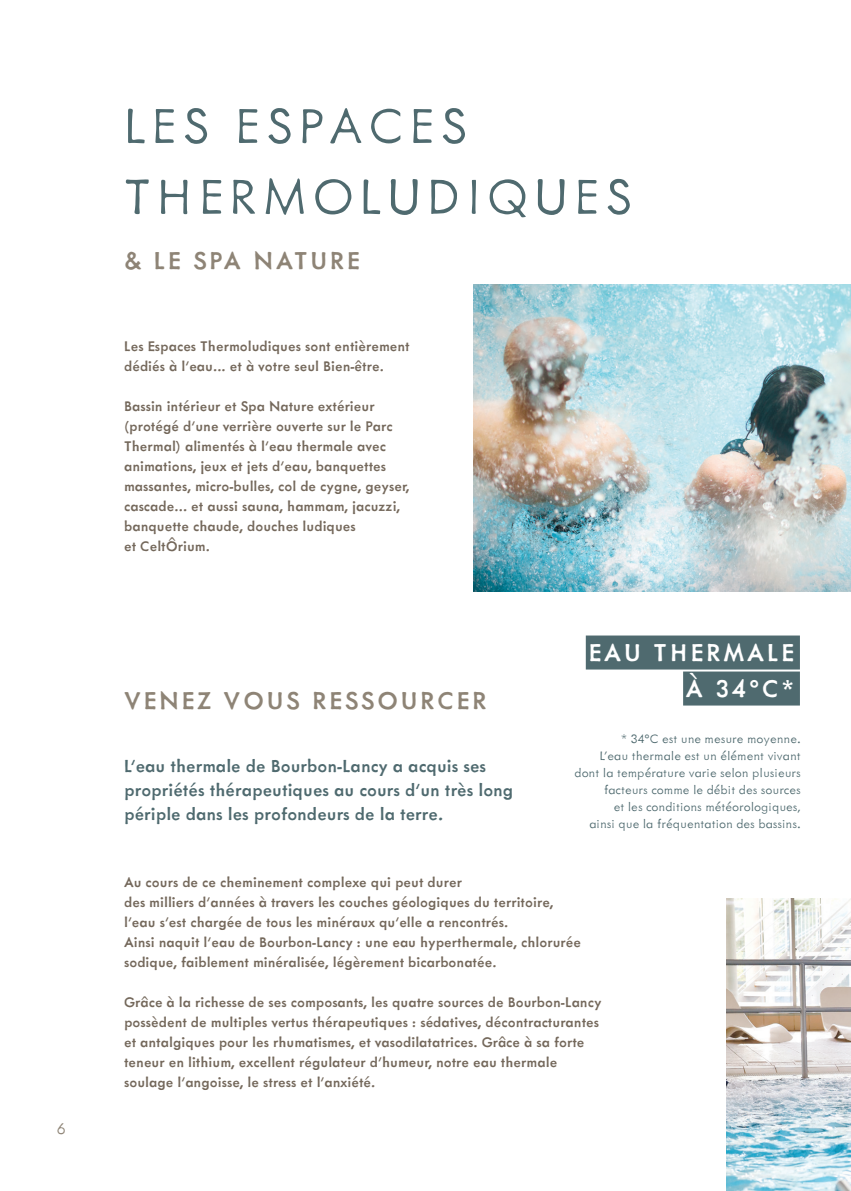
<style>
.page{position:relative;width:851px;height:1191px;background:#fff}
.page>*{position:absolute;margin:0;border:0;box-sizing:border-box;transform-origin:0 0}
.t1{font:300 56px "Metallophile Sp 8";letter-spacing:.1em;color:#4f6a6f}
.t2{font:500 28px "Metallophile Sp 8";letter-spacing:.1em;color:#8e8476}
.t3{font:500 28px "Metallophile Sp 8";letter-spacing:.1em;color:#fff}
.t4{font:500 20px/24px "Metallophile Sp 8";color:#4f6a6f}
.En-têtes_continus_Numéro_de_page{font:300 18px "Metallophile Sp 8";color:#8e8476}
.t5{font:500 16px/20px "Metallophile Sp 8";color:#74685b}
.t6{font:300 14px "Metallophile Sp 8";color:#4f6a6f}
</style>
<div class="page">
<img style="left:473px;top:284px;width:377px;height:307px">
<div style="left:585px;top:635px;width:214px;height:34px;background:#4f6a6f"></div>
<div style="left:683px;top:671px;width:116px;height:34px;background:#4f6a6f"></div>
<img style="left:726px;top:898px;width:124px;height:293px">
<p class="En-têtes_continus_Numéro_de_page" style="left:57px;top:1117px;width:10px">6</p>
<p class="t1" style="left:124px;top:90px;width:344px">LES ESPACES</p>
<p class="t1" style="left:124px;top:161px;width:509px">THERMOLUDIQUES</p>
<p class="t2" style="left:124px;top:244px;width:237px">&amp; LE SPA NATURE</p>
<p class="t5" style="left:124px;top:336px;width:287px">Les Espaces Thermoludiques sont entièrement dédiés à l’eau... et à votre seul Bien-être.</p>
<p class="t5" style="left:124px;top:396px;width:287px">Bassin intérieur et Spa Nature extérieur (protégé d’une verrière ouverte sur le Parc Thermal) alimentés à l’eau thermale avec animations, jeux et jets d’eau, banquettes massantes, micro-bulles, col de cygne, geyser, cascade... et aussi sauna, hammam, jacuzzi, banquette chaude, douches ludiques<br>et CeltÔrium.</p>
<p class="t2" style="left:124px;top:684px;width:364px">VENEZ VOUS RESSOURCER</p>
<p class="t4" style="left:124px;top:753px;width:391px">L’eau thermale de Bourbon-Lancy a acquis ses propriétés thérapeutiques au cours d’un très long périple dans les profondeurs de la terre.</p>
<p class="t3" style="left:588px;top:635px;width:207px">EAU THERMALE</p>
<p class="t3" style="left:686px;top:671px;width:110px">À 34°C*</p>
<p class="t6" style="left:620px;top:730px;width:181px">* 34°C est une mesure moyenne.</p>
<p class="t6" style="left:599px;top:747px;width:202px">L’eau thermale est un élément vivant</p>
<p class="t6" style="left:574px;top:764px;width:228px">dont la température varie selon plusieurs</p>
<p class="t6" style="left:604px;top:780px;width:198px">facteurs comme le débit des sources</p>
<p class="t6" style="left:613px;top:797px;width:188px">et les conditions météorologiques,</p>
<p class="t6" style="left:589px;top:814px;width:213px">ainsi que la fréquentation des bassins.</p>
<p class="t5" style="left:124px;top:871px;width:458px">Au cours de ce cheminement complexe qui peut durer<br>des milliers d’années à travers les couches géologiques du territoire, l’eau s’est chargée de tous les minéraux qu’elle a rencontrés.<br>Ainsi naquit l’eau de Bourbon-Lancy : une eau hyperthermale, chlorurée sodique, faiblement minéralisée, légèrement bicarbonatée.</p>
<p class="t5" style="left:124px;top:991px;width:479px">Grâce à la richesse de ses composants, les quatre sources de Bourbon-Lancy possèdent de multiples vertus thérapeutiques : sédatives, décontracturantes et antalgiques pour les rhumatismes, et vasodilatatrices. Grâce à sa forte teneur en lithium, excellent régulateur d’humeur, notre eau thermale soulage l’angoisse, le stress et l’anxiété.</p>
</div>
